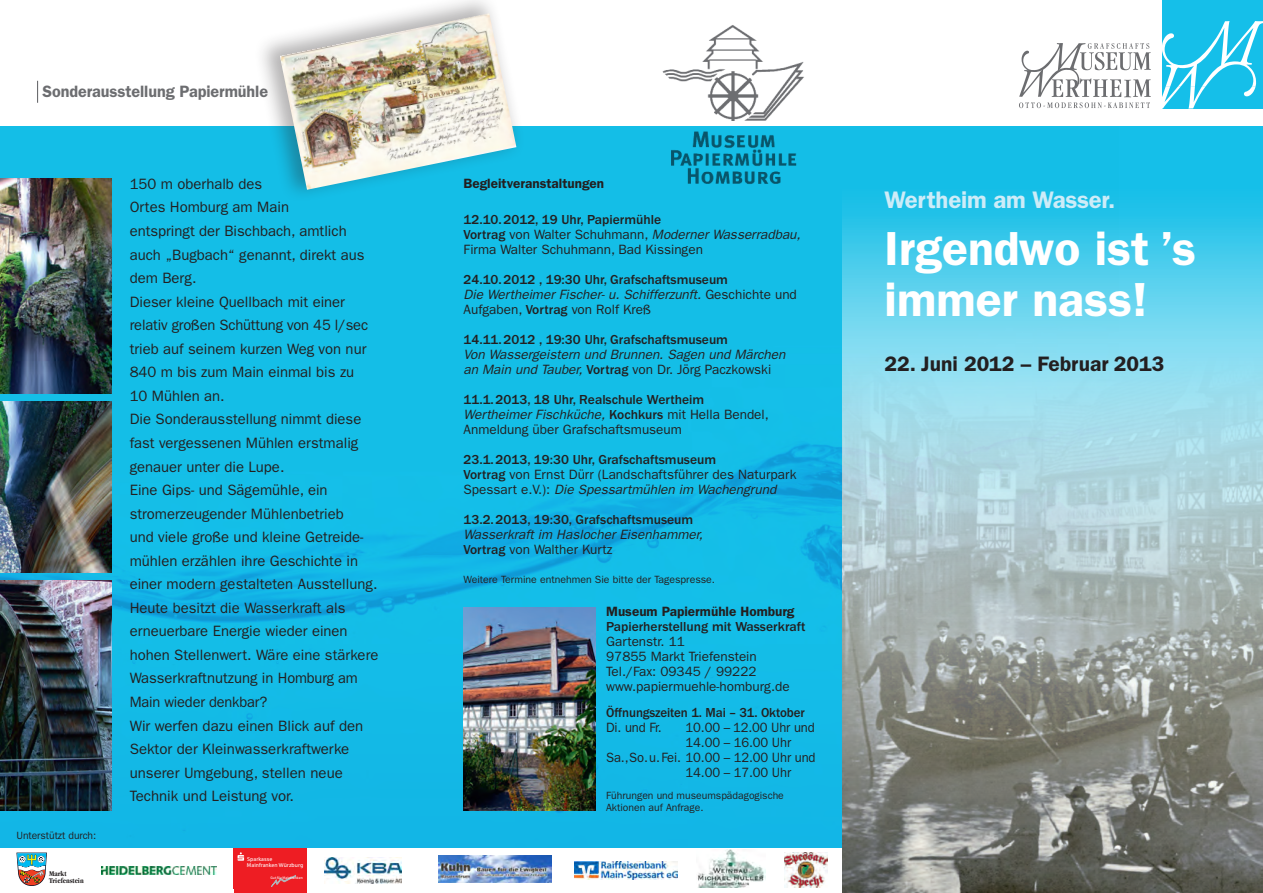
<style>
.page{position:relative;width:1263px;height:893px;background:#fff}
.page>*{position:absolute;margin:0;border:0;box-sizing:border-box;transform-origin:0 0}
.t1{font:600 48px "ITC Franklin Gothic Std";color:#fff}
.t2{font:600 24px "ITC Franklin Gothic Std";letter-spacing:-.01em;color:#cdecf8}
.t3{font:600 21px "ITC Franklin Gothic Std";color:#231f20}
.t4{font:600 16.5px "ITC Franklin Gothic Std";letter-spacing:-.005em;color:#6c6d70}
.t5{font:15px/23.5px "ITC Franklin Gothic Std";color:#231f20}
.t6{font:13.5px/15px "ITC Franklin Gothic Std";color:#231f20}
.t7{font:500 13.5px "ITC Franklin Gothic Std";color:#231f20}
.t8{font:italic 13.5px/15px "ITC Franklin Gothic Std";color:#231f20}
.t9{font:13.5px/15px "ITC Franklin Gothic Std";color:#231f20;scale:.96 1}
.t10{font:600 13.5px "ITC Franklin Gothic Std";color:#231f20}
.t11{font:500 13.5px "ITC Franklin Gothic Std";color:#231f20;scale:.96 1}
.t12{font:10.5px "ITC Franklin Gothic Std";color:#231f20}
.t13{font:700 condensed 7.5px/7.5px "Garamond";color:#231f20}
.t14{font:5.55px/6.8px "Sparkasse Rg";color:#fff}
.t15{font:3.6px "Sparkasse Rg";color:#fff}
.s1{font-weight:500}
.s2{font-style:italic}
.s3{font-style:normal}
.s4{font-weight:500;font-style:normal}
</style>
<div class="page">
<div style="left:0;top:126px;width:1118px;height:722px;background:#14bee7"></div>
<svg style="left:1019px;top:43px;width:132px;height:65px"></svg>
<div style="left:1162px;top:0;width:101px;height:108px;background:#15bfe9"></div>
<svg style="left:1162px;top:21px;width:101px;height:87px"></svg>
<img style="left:649px;top:25px;width:163px;height:174px">
<img style="left:0;top:581px;width:112px;height:229px">
<img style="left:0;top:401px;width:112px;height:172px">
<img style="left:0;top:179px;width:112px;height:214px">
<svg style="left:37px;top:81px;width:1px;height:22px"></svg>
<svg style="left:842px;top:188px;width:421px;height:162px;background:#4dcdec"></svg>
<img style="left:842px;top:350px;width:421px;height:543px">
<img style="left:463px;top:607px;width:133px;height:203px">
<div style="left:254px;top:0;width:271px;height:203px;background:#231f20;opacity:.34"></div>
<img style="left:280px;top:13px;width:236px;height:177px">
<img style="left:324px;top:858px;width:77px;height:25px">
<img style="left:575px;top:861px;width:103px;height:19px">
<img style="left:438px;top:856px;width:114px;height:27px">
<div style="left:234px;top:848px;width:73px;height:41px;background:#ee1d23"></div>
<svg style="left:238px;top:852px;width:6px;height:9px"></svg>
<svg style="left:234px;top:875px;width:73px;height:18px"></svg>
<img style="left:101px;top:866px;width:115px;height:9px">
<img style="left:697px;top:849px;width:68px;height:38px">
<svg style="left:16px;top:853px;width:31px;height:33px"></svg>
<img style="left:784px;top:852px;width:43px;height:35px">
<p class="t4" style="left:43px;top:82px;width:227px">Sonderausstellung Papiermühle</p>
<p class="t12" style="left:16px;top:829px;width:81px">Unterstützt durch:</p>
<p class="t13" style="left:49px;top:870px;width:36px">Markt<br>Triefenstein</p>
<p class="t5" style="left:130px;top:172px;width:240px">150 m oberhalb des<br>Ortes Homburg am Main<br>entspringt der Bischbach, amtlich auch „Bugbach“ genannt, direkt aus dem Berg.<br>Dieser kleine Quellbach mit einer relativ großen Schüttung von 45 l/sec trieb auf seinem kurzen Weg von nur<br>840 m bis zum Main einmal bis zu</p>
<p class="t5" style="left:130px;top:384px;width:250px">10 Mühlen an.<br>Die Sonderausstellung nimmt diese fast vergessenen Mühlen erstmalig genauer unter die Lupe.<br>Eine Gips- und Sägemühle, ein stromerzeugender Mühlenbetrieb<br>und viele große und kleine Getreide&shy;mühlen erzählen ihre Geschichte in einer modern gestalteten Ausstellung.<br>Heute besitzt die Wasserkraft als erneuerbare Energie wieder einen hohen Stellenwert. Wäre eine stärkere<br>Wasserkraftnutzung in Homburg am<br>Main wieder denkbar?<br>Wir werfen dazu einen Blick auf den<br>Sektor der Kleinwasserkraftwerke unserer Umgebung, stellen neue<br>Technik und Leistung vor.</p>
<p class="t14" style="left:247px;top:855px;width:58px">Sparkasse<br>Mainfranken Würzburg</p>
<p class="t15" style="left:271px;top:876px;width:34px">Gut für Mainfranken</p>
<p class="t10" style="left:463px;top:175px;width:142px">Begleitveranstaltungen</p>
<p class="t7" style="left:463px;top:212px;width:199px">12.10.2012, 19 Uhr, Papiermühle</p>
<p class="t6" style="left:463px;top:227px;width:342px"><span class="s1">Vortrag</span> von Walter Schuhmann, <span class="s2">ModernerWasserradbau,<br></span>Firma Walter Schuhmann, Bad Kissingen</p>
<p class="t7" style="left:463px;top:272px;width:266px">24.10.2012 , 19:30 Uhr, Grafschaftsmuseum</p>
<p class="t8" style="left:463px;top:287px;width:335px">Die WertheimerFischer-u.Schifferzunft.<span class="s3">G e s c h i c h t e u n d<br>Aufgaben,</span> <span class="s4">Vortrag</span> <span class="s3">von Rolf Kreß</span></p>
<p class="t7" style="left:463px;top:332px;width:266px">14.11.2012 , 19:30 Uhr, Grafschaftsmuseum</p>
<p class="t8" style="left:463px;top:347px;width:327px">Von Wassergeistern und Brunnen.Sagen und Märchen</p>
<p class="t6" style="left:463px;top:362px;width:309px"><span class="s2">an Main und Tauber,</span><span class="s1">Vortrag</span> von Dr. Jörg Paczkowski</p>
<p class="t7" style="left:463px;top:392px;width:242px">11.1.2013, 18 Uhr, Realschule Wertheim</p>
<p class="t6" style="left:463px;top:407px;width:307px"><span class="s2">WertheimerFischküche,</span><span class="s1">Kochkurs</span> mit Hella Bendel,<br>Anmeldung über Grafschaftsmuseum</p>
<p class="t7" style="left:463px;top:452px;width:254px">23.1.2013, 19:30 Uhr, Grafschaftsmuseum</p>
<p class="t6" style="left:463px;top:467px;width:334px"><span class="s1">Vortrag</span> von Ernst Dürr (Landschaftsführer des Naturpark<br>S p e s s a r t e . V. ) : <span class="s2">Die Spessartmühlen im Wachengrund</span></p>
<p class="t7" style="left:463px;top:512px;width:231px">13.2.2013, 19:30, Grafschaftsmuseum</p>
<p class="t8" style="left:463px;top:527px;width:244px">Wasserkraftim HaslocherEisenhammer,</p>
<p class="t6" style="left:463px;top:542px;width:151px"><span class="s1">Vortrag</span> von Walther Kurtz</p>
<p class="t12" style="left:463px;top:573px;width:253px">Weitere Termine entnehmen Sie bitte der Tagespresse.</p>
<p class="t10" style="left:606px;top:604px;width:190px">Museum Papiermühle Homburg</p>
<p class="t7" style="left:606px;top:619px;width:201px">Papierherstellung mit Wasserkraft</p>
<p class="t6" style="left:606px;top:634px;width:80px">Gartenstr. 11</p>
<p class="t6" style="left:606px;top:649px;width:152px">97855 Markt Triefenstein</p>
<p class="t6" style="left:606px;top:664px;width:152px">Tel./Fax: 09345 / 99222</p>
<p class="t6" style="left:606px;top:679px;width:185px">www.papiermuehle-homburg.de</p>
<p class="t11" style="left:606px;top:705px;width:208px">Öffnungszeiten 1. Mai – 31. Oktober</p>
<p class="t9" style="left:606px;top:720px;width:59px">Di. und Fr.</p>
<p class="t9" style="left:686px;top:720px;width:136px">10.00 – 12.00 Uhr und</p>
<p class="t9" style="left:686px;top:735px;width:111px">14.00 – 16.00 Uhr</p>
<p class="t9" style="left:686px;top:750px;width:137px;text-indent:-79px">Sa.,So.u.Fei. 10.00 – 12.00 Uhr und<br>14.00 – 17.00 Uhr</p>
<p class="t12" style="left:606px;top:790px;width:179px">Führungen und museumspädagogische</p>
<p class="t12" style="left:606px;top:802px;width:99px">Aktionen auf Anfrage.</p>
<p class="t2" style="left:884px;top:185px;width:232px">Wertheim am Wasser.</p>
<p class="t1" style="left:884px;top:220px;width:313px">Irgendwo ist ’s</p>
<p class="t1" style="left:884px;top:271px;width:265px">immer nass!</p>
<p class="t3" style="left:884px;top:351px;width:281px">22. Juni 2012 – Februar 2013</p>
</div>
